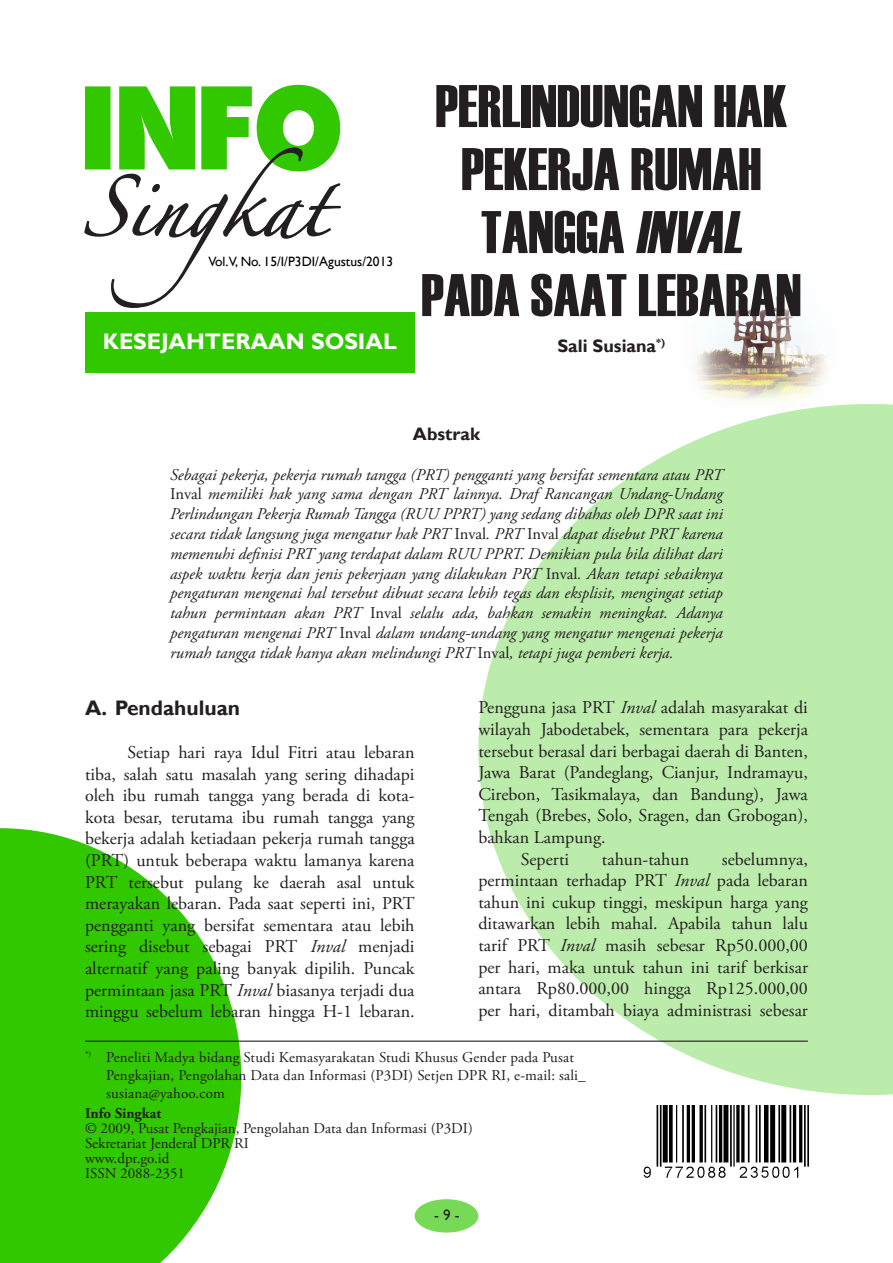
<style>
.page{position:relative;width:893px;height:1263px;background:#fff}
.page>*{position:absolute;margin:0;border:0;box-sizing:border-box;transform-origin:0 0}
.Judul_Utama{font:60px/63px "Haettenschweiler";color:#231f20;text-align:center}
.Nama_Bidang{font:700 22.5px "Gill Sans";color:#fff}
.Sub_Judul_Naskah{font:700 21px "Gill Sans";color:#231f20}
.Naskah{font:18px/21.6px "Adobe Garamond Pro";color:#231f20;text-align:justify}
.Nama_Penulis{font:700 18px "Gill Sans";color:#231f20}
.Judul_Abstract{font:700 18px "Gill Sans";color:#231f20}
.Abstract{font:italic 16.5px/19.8px "Adobe Garamond Pro";color:#231f20;text-align:justify}
.Catatan_Kaki{font:15px/18px "Adobe Garamond Pro";letter-spacing:.01em;color:#231f20}
.Catatan_Kaki-2{font:700 15px "Adobe Garamond Pro";color:#231f20}
.t1{font:15px "Gill Sans";color:#231f20}
.Volume{font:13.5px "Gill Sans";color:#000}
.s1{font-style:italic}
.s2{font-style:normal}
</style>
<div class="page">
<div style="left:415px;top:1199px;width:63px;height:33px;background:#77da57;border-radius:50%"></div>
<img style="left:696px;top:296px;width:131px;height:105px">
<svg style="left:478px;top:404px;width:415px;height:691px;fill:#bbecab"></svg>
<svg style="left:0;top:828px;width:241px;height:435px;fill:#32c800"></svg>
<div style="left:85px;top:312px;width:330px;height:61px;background:#32c800"></div>
<img style="left:643px;top:1105px;width:166px;height:73px">
<hr style="left:85px;top:1040px;width:723px;height:2px;background:#231f20">
<svg style="left:84px;top:85px;width:257px;height:223px"></svg>
<p class="Volume" style="left:208px;top:254px;width:186px">Vol.V, No. 15/I/P3DI/Agustus/2013</p>
<p class="Nama_Bidang" style="left:103px;top:328px;width:296px">KESEJAHTERAAN SOSIAL</p>
<p class="Judul_Utama" style="left:435px;top:75px;width:353px">PERLINDUNGAN HAK<br>PEKERJA RUMAH<br>TANGGA <span class="s1">INVAL</span></p>
<p class="Judul_Utama" style="left:421px;top:264px;width:382px">PADA SAAT LEBARAN</p>
<p class="Nama_Penulis" style="left:557px;top:335px;width:109px">Sali Susiana<sup>*)</sup></p>
<p class="Judul_Abstract" style="left:413px;top:423px;width:69px">Abstrak</p>
<p class="Abstract" style="left:170px;top:465px;width:554px">Sebagai pekerja, pekerja rumah tangga (PRT) pengganti yang bersifat sementara atau PRT <span class="s2">Inval</span> memiliki hak yang sama dengan PRT lainnya. Draf Rancangan Undang-Undang Perlindungan Pekerja Rumah Tangga (RUU PPRT) yang sedang dibahas oleh DPR saat ini secara tidak langsung juga mengatur hak PRT <span class="s2">Inval</span>. PRT <span class="s2">Inval</span> dapat disebut PRT karena memenuhi definisi PRT yang terdapat dalam RUU PPRT. Demikian pula bila dilihat dari aspek waktu kerja dan jenis pekerjaan yang dilakukan PRT <span class="s2">Inval</span>. Akan tetapi sebaiknya pengaturan mengenai hal tersebut dibuat secara lebih tegas dan eksplisit, mengingat setiap tahun permintaan akan PRT <span class="s2">Inval</span> selalu ada, bahkan semakin meningkat. Adanya pengaturan mengenai PRT <span class="s2">Inval</span> dalam undang-undang yang mengatur mengenai pekerja rumah tangga tidak hanya akan melindungi PRT <span class="s2">Inval</span>, tetapi juga pemberi kerja.</p>
<p class="Sub_Judul_Naskah" style="left:85px;top:695px;width:157px">A. Pendahuluan</p>
<p class="Naskah" style="left:85px;top:742px;width:331px;text-indent:43px">Setiap hari raya Idul Fitri atau lebaran tiba, salah satu masalah yang sering dihadapi oleh ibu rumah tangga yang berada di kota&shy;kota besar, terutama ibu rumah tangga yang bekerja adalah ketiadaan pekerja rumah tangga (PRT) untuk beberapa waktu lamanya karena PRT tersebut pulang ke daerah asal untuk merayakan lebaran. Pada saat seperti ini, PRT pengganti yang bersifat sementara atau lebih sering disebut sebagai PRT <span class="s1">Inval</span> menjadi alternatif yang paling banyak dipilih. Puncak permintaan jasa PRT <span class="s1">Inval</span> biasanya terjadi dua minggu sebelum lebaran hingga H-1 lebaran.</p>
<p class="Naskah" style="left:478px;top:697px;width:331px">Pengguna jasa PRT <span class="s1">Inval</span> adalah masyarakat di wilayah Jabodetabek, sementara para pekerja tersebut berasal dari berbagai daerah di Banten, Jawa Barat (Pandeglang, Cianjur, Indramayu, Cirebon, Tasikmalaya, dan Bandung), Jawa Tengah (Brebes, Solo, Sragen, dan Grobogan), bahkan Lampung.</p>
<p class="Naskah" style="left:521px;top:849px;width:50px">Seperti</p>
<p class="Naskah" style="left:602px;top:849px;width:89px">tahun-tahun</p>
<p class="Naskah" style="left:478px;top:849px;width:331px;text-indent:244px">sebelumnya, permintaan terhadap PRT <span class="s1">Inval</span> pada lebaran tahun ini cukup tinggi, meskipun harga yang ditawarkan lebih mahal. Apabila tahun lalu tarif PRT <span class="s1">Inval</span> masih sebesar Rp50.000,00 per hari, maka untuk tahun ini tarif berkisar antara Rp80.000,00 hingga Rp125.000,00 per hari, ditambah biaya administrasi sebesar</p>
<p class="Catatan_Kaki" style="left:106px;top:1049px;width:481px;text-indent:-21px"><sup>*)</sup> Peneliti Madya bidang Studi Kemasyarakatan Studi Khusus Gender pada Pusat<br>Pengkajian, Pengolahan Data dan Informasi (P3DI) Setjen DPR RI, e-mail: sali_ susiana@yahoo.com</p>
<p class="Catatan_Kaki-2" style="left:85px;top:1104px;width:78px">Info Singkat</p>
<p class="Catatan_Kaki" style="left:85px;top:1120px;width:389px">© 2009, Pusat Pengkajian, Pengolahan Data dan Informasi (P3DI)</p>
<p class="Catatan_Kaki" style="left:85px;top:1135px;width:165px">Sekretariat Jenderal DPR RI</p>
<p class="Catatan_Kaki" style="left:85px;top:1150px;width:86px">www.dpr.go.id</p>
<p class="Catatan_Kaki" style="left:85px;top:1165px;width:102px">ISSN 2088-2351</p>
<p class="t1" style="left:434px;top:1206px;width:27px">- 9 -</p>
</div>
